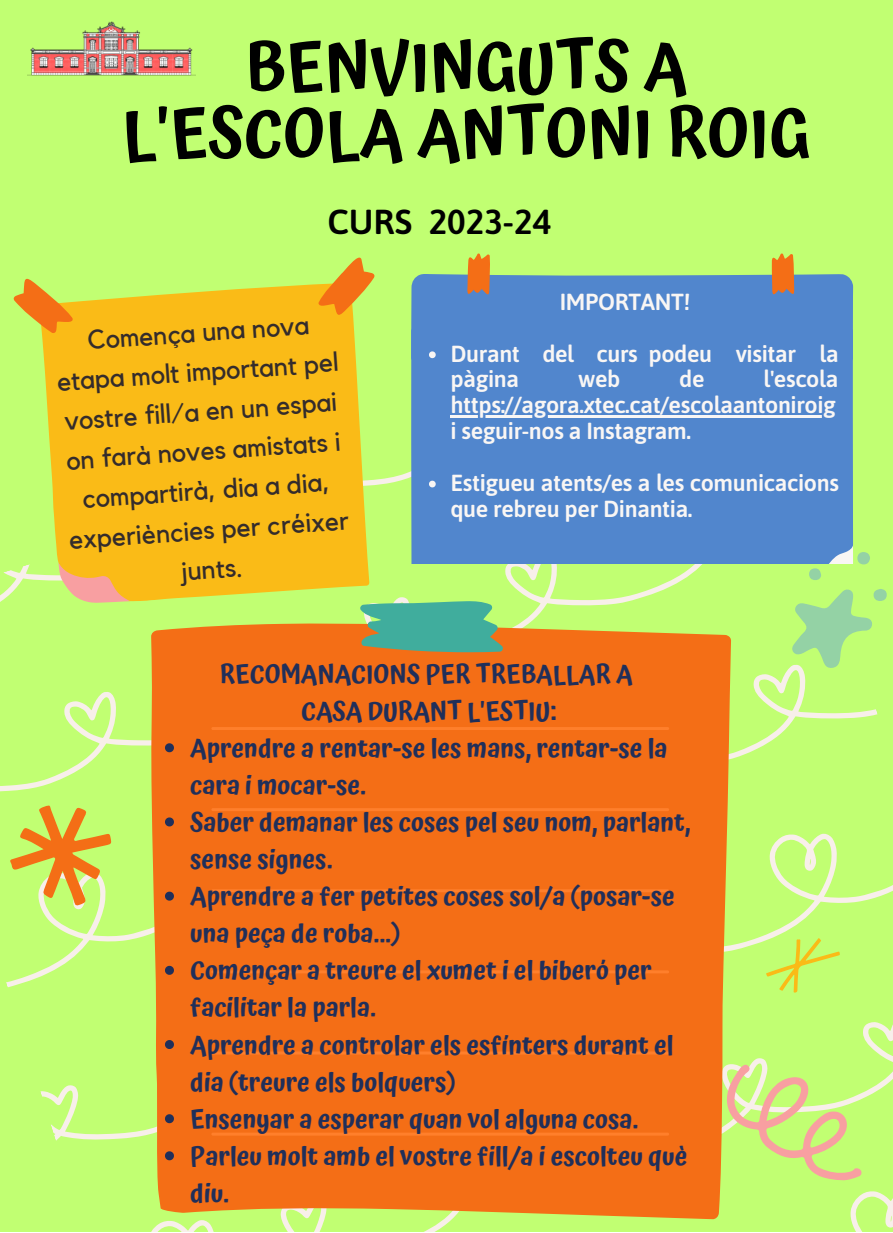
<style>
.page{position:relative;width:893px;height:1233px;background:#fff}
.page>*{position:absolute;margin:0;border:0;box-sizing:border-box;transform-origin:0 0}
.t1{font:600 67.2px/66.3px "Atma";color:#000;text-align:center}
.t2{font:600 34.65px "Asap";color:#000}
.t3{font:26.55px/39.6px "Kollektif";color:#342c2c;text-align:center}
.t4{font:600 25.5px/37px "Atma";color:#202f5a}
.t5{font:600 23.25px/25.8px "Asap";letter-spacing:-.015em;color:#f9f6f4}
</style>
<div class="page">
<div style="left:0;top:0;width:892px;height:1232px;background:#c1ff72"></div>
<svg style="left:757px;top:833px;width:135px;height:105px"></svg>
<svg style="left:40px;top:1085px;width:108px;height:56px"></svg>
<svg style="left:151px;top:1220px;width:63px;height:12px"></svg>
<svg style="left:3px;top:564px;width:36px;height:19px"></svg>
<svg style="left:370px;top:471px;width:349px;height:152px"></svg>
<svg style="left:0;top:583px;width:403px;height:209px"></svg>
<div style="left:148px;top:623px;width:580px;height:596px;background:#f46e16"></div>
<svg style="left:359px;top:601px;width:144px;height:51px;background:#5baf8f"></svg>
<hr style="left:211px;top:727px;width:458px;height:3px;background:#ff7f2b;border-radius:2px">
<hr style="left:211px;top:808px;width:458px;height:3px;background:#ff7f2b;border-radius:2px">
<hr style="left:211px;top:889px;width:458px;height:3px;background:#ff7f2b;border-radius:2px">
<hr style="left:211px;top:970px;width:458px;height:3px;background:#ff7f2b;border-radius:2px">
<hr style="left:211px;top:1052px;width:458px;height:3px;background:#ff7f2b;border-radius:2px">
<hr style="left:211px;top:1133px;width:458px;height:3px;background:#ff7f2b;border-radius:2px">
<svg style="left:39px;top:284px;width:331px;height:323px;background:#f3c221"></svg>
<svg style="left:58px;top:558px;width:72px;height:47px;background:#f0ba59"></svg>
<svg style="left:13px;top:278px;width:62px;height:59px"></svg>
<svg style="left:315px;top:257px;width:60px;height:64px"></svg>
<svg style="left:606px;top:589px;width:271px;height:203px"></svg>
<div style="left:873px;top:589px;width:13px;height:12px;background:#94d2a5;border-radius:50%"></div>
<div style="left:857px;top:552px;width:13px;height:13px;background:#94d2a5;border-radius:50%"></div>
<svg style="left:716px;top:938px;width:176px;height:294px"></svg>
<img style="left:27px;top:21px;width:169px;height:55px">
<svg style="left:165px;top:743px;width:9px;height:9px"></svg>
<svg style="left:6px;top:805px;width:206px;height:183px"></svg>
<svg style="left:165px;top:1040px;width:9px;height:9px"></svg>
<svg style="left:165px;top:1114px;width:9px;height:9px"></svg>
<svg style="left:165px;top:1151px;width:9px;height:9px"></svg>
<svg style="left:719px;top:563px;width:134px;height:17px"></svg>
<div style="left:411px;top:363px;width:442px;height:200px;background:#5186cd"></div>
<svg style="left:411px;top:253px;width:442px;height:110px"></svg>
<hr style="left:450px;top:415px;width:385px;height:3px;background:#f9f6f4">
<svg style="left:429px;top:481px;width:6px;height:6px"></svg>
<p class="t1" style="left:122px;top:34px;width:689px">BENVINGUTS A<br>L'ESCOLA ANTONI ROIG</p>
<p class="t2" style="left:327px;top:202px;width:225px">CURS 2023-24</p>
<p class="t5" style="left:559px;top:289px;width:132px">IMPORTANT!</p>
<p class="t3" style="left:53px;top:323px;width:283px;rotate:-4deg">Comença una nova etapa molt important pel vostre fill/a en un espai on farà noves amistats i compartirà, dia a dia, experiències per créixer junts.</p>
<p class="t5" style="left:450px;top:340px;width:389px">Durant del curs podeu visitar la pàgina</p>
<p class="t5" style="left:450px;top:366px;width:389px;text-align:justify;text-indent:313px">l'escola https://agora.xtec.cat/escolaantoniroig i seguir-nos a Instagram.</p>
<p class="t5" style="left:450px;top:470px;width:390px">Estigueu atents/es a les comunicacions que rebreu per Dinantia.</p>
<p class="t5" style="left:578px;top:366px;width:44px">web</p>
<p class="t5" style="left:679px;top:366px;width:27px">de</p>
<p class="t4" style="left:220px;top:655px;width:414px">RECOMANACIONS PER TREBALLAR A</p>
<p class="t4" style="left:301px;top:692px;width:257px">CASA DURANT L'ESTIU:</p>
<p class="t4" style="left:190px;top:729px;width:479px">Aprendre a rentar-se les mans, rentar-se la cara i mocar-se.</p>
<p class="t4" style="left:190px;top:804px;width:502px">Saber demanar les coses pel seu nom, parlant, sense signes.</p>
<p class="t4" style="left:190px;top:878px;width:486px">Aprendre a fer petites coses sol/a (posar-se una peça de roba...)</p>
<p class="t4" style="left:190px;top:952px;width:463px">Començar a treure el xumet i el biberó per facilitar la parla.</p>
<p class="t4" style="left:190px;top:1026px;width:485px">Aprendre a controlar els esfínters durant el dia (treure els bolquers)</p>
<p class="t4" style="left:190px;top:1100px;width:449px">Ensenyar a esperar quan vol alguna cosa.</p>
<p class="t4" style="left:190px;top:1137px;width:498px">Parleu molt amb el vostre fill/a i escolteu què diu.</p>
</div>
